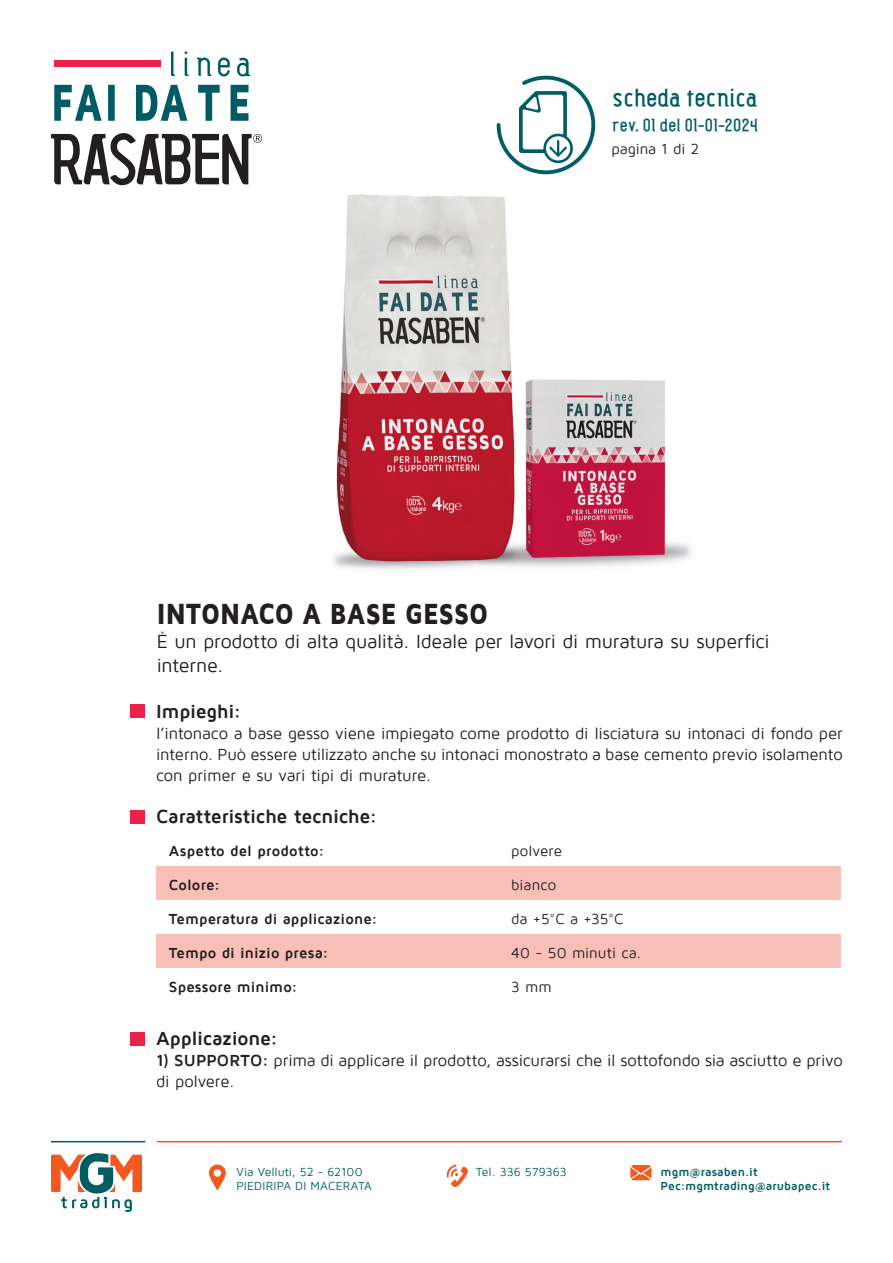
<style>
.page{position:relative;width:893px;height:1263px;background:#fff}
.page>*{position:absolute;margin:0;border:0;box-sizing:border-box;transform-origin:0 0}
.t1{font:900 30px "Maven Pro";color:#231f20;scale:.85 1}
.t2{font:700 21px "Barkpipe";letter-spacing:-.005em;color:#005e63}
.t3{font:19.5px/24px "Maven Pro";letter-spacing:-.015em;color:#231f20}
.t4{font:700 19.5px "Maven Pro";letter-spacing:-.015em;color:#231f20}
.t5{font:16.5px/21px "Maven Pro";letter-spacing:-.01em;color:#231f20;text-align:justify}
.t6{font:700 15px "Maven Pro";letter-spacing:.005em;color:#231f20}
.t7{font:15px "Maven Pro";color:#231f20}
.t8{font:700 15px "Barkpipe";letter-spacing:.015em;color:#005e63}
.t9{font:12px/13.5px "Maven Pro";color:#005e63}
.t10{font:700 12px/13.5px "Maven Pro";letter-spacing:.005em;color:#005e63}
.s1{font-weight:700}
</style>
<div class="page">
<img style="left:333px;top:174px;width:359px;height:395px">
<svg style="left:497px;top:75px;width:99px;height:99px"></svg>
<svg style="left:209px;top:1164px;width:17px;height:26px"></svg>
<svg style="left:446px;top:1164px;width:22px;height:23px"></svg>
<svg style="left:630px;top:1165px;width:22px;height:15px"></svg>
<hr style="left:157px;top:1141px;width:685px;height:1px;background:#f15921">
<hr style="left:51px;top:1141px;width:94px;height:1px;background:#005e63">
<svg style="left:51px;top:1153px;width:91px;height:59px"></svg>
<svg style="left:51px;top:133px;width:211px;height:52px"></svg>
<svg style="left:54px;top:51px;width:196px;height:70px"></svg>
<div style="left:54px;top:61px;width:107px;height:6px;background:#e9224a"></div>
<div style="left:131px;top:705px;width:14px;height:13px;background:#e9224a"></div>
<div style="left:131px;top:810px;width:14px;height:13px;background:#e9224a"></div>
<svg style="left:156px;top:866px;width:685px;height:102px;fill:#f8bfb7"></svg>
<div style="left:131px;top:1032px;width:14px;height:13px;background:#e9224a"></div>
<p class="t2" style="left:612px;top:82px;width:147px">scheda tecnica</p>
<p class="t8" style="left:611px;top:114px;width:148px">rev. 01 del 01-01-2024</p>
<p class="t7" style="left:611px;top:142px;width:89px">pagina 1 di 2</p>
<h1 class="t1" style="left:157px;top:598px;width:392px">INTONACO A BASE GESSO</h1>
<p class="t3" style="left:157px;top:630px;width:614px">È un prodotto di alta qualità. Ideale per lavori di muratura su superfici interne.</p>
<p class="t4" style="left:156px;top:701px;width:87px">Impieghi:</p>
<p class="t5" style="left:156px;top:723px;width:688px">l’intonaco a base gesso viene impiegato come prodotto di lisciatura su intonaci di fondo per interno. Può essere utilizzato anche su intonaci monostrato a base cemento previo isolamento con primer e su vari tipi di murature.</p>
<p class="t4" style="left:156px;top:806px;width:223px">Caratteristiche tecniche:</p>
<p class="t6" style="left:169px;top:843px;width:157px">Aspetto del prodotto:</p>
<p class="t7" style="left:511px;top:843px;width:52px">polvere</p>
<p class="t6" style="left:169px;top:877px;width:53px">Colore:</p>
<p class="t7" style="left:511px;top:877px;width:47px">bianco</p>
<p class="t6" style="left:169px;top:911px;width:210px">Temperatura di applicazione:</p>
<p class="t7" style="left:511px;top:911px;width:114px">da +5°C a +35°C</p>
<p class="t6" style="left:169px;top:945px;width:161px">Tempo di inizio presa:</p>
<p class="t7" style="left:511px;top:945px;width:132px">40 - 50 minuti ca.</p>
<p class="t6" style="left:169px;top:979px;width:130px">Spessore minimo:</p>
<p class="t7" style="left:511px;top:979px;width:42px">3 mm</p>
<p class="t4" style="left:156px;top:1028px;width:123px">Applicazione:</p>
<p class="t5" style="left:156px;top:1050px;width:688px"><span class="s1">1) SUPPORTO:</span> prima di applicare il prodotto, assicurarsi che il sottofondo sia asciutto e privo di polvere.</p>
<p class="t9" style="left:237px;top:1165px;width:137px">Via Velluti, 52 - 62100<br>PIEDIRIPA DI MACERATA</p>
<p class="t9" style="left:476px;top:1165px;width:92px">Tel. 336 579363</p>
<p class="t10" style="left:661px;top:1165px;width:171px">mgm@rasaben.it<br>Pec:mgmtrading@arubapec.it</p>
</div>
